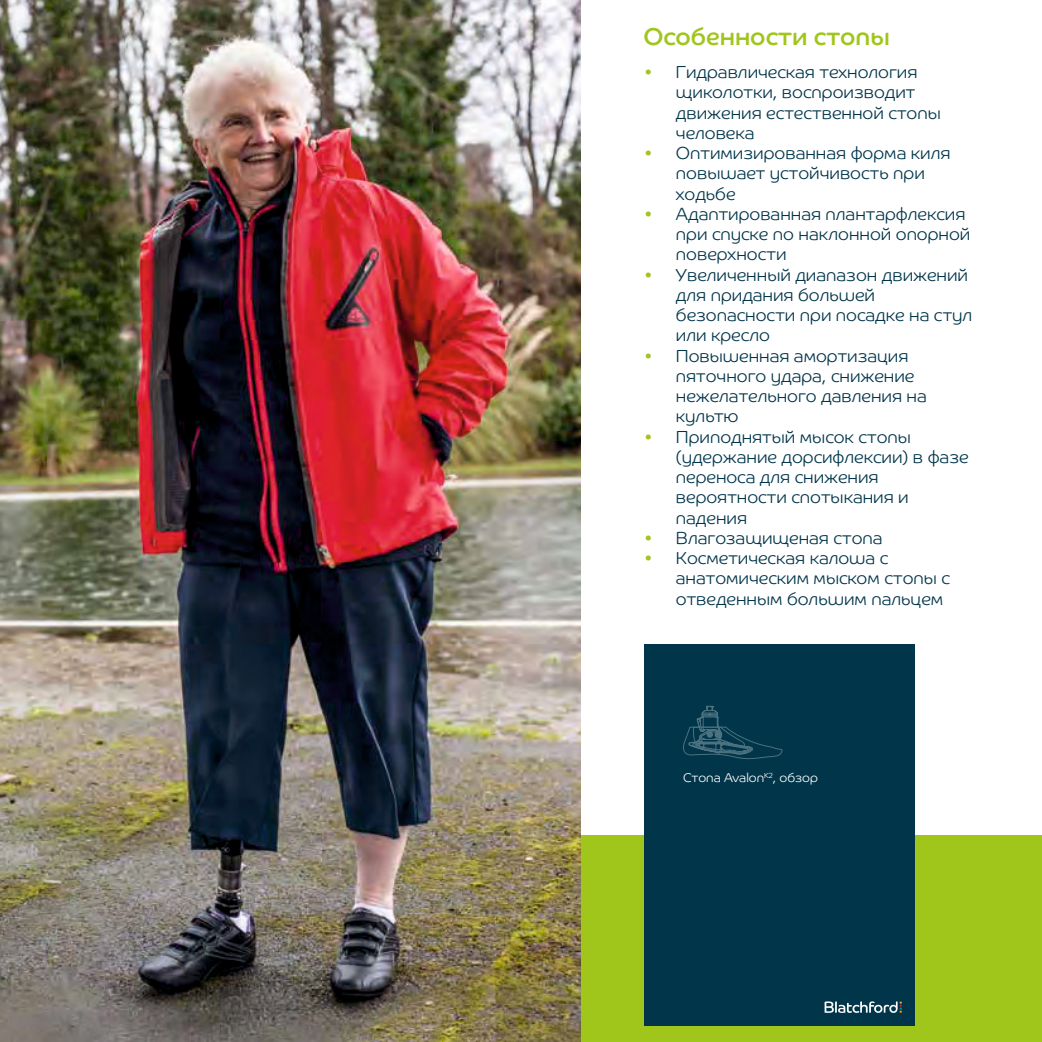
<style>
.page{position:relative;width:1042px;height:1042px;background:#fff}
.page>*{position:absolute;margin:0;border:0;box-sizing:border-box;transform-origin:0 0}
.t1{font:24.5px "Co Headline Corp";color:#a0c61c}
.t2{font:300 17.5px/20.3px "Co Headline Corp";color:#00354a}
.t3{font:300 12.78px "Co Headline Corp";color:#fff}
.t4{font:300 7.35px "Co Headline Corp";color:#fff}
.s1{color:#a0c61c}
</style>
<div class="page">
<div style="left:566px;top:835px;width:475px;height:206px;background:#a0c61c"></div>
<div style="left:644px;top:643px;width:270px;height:382px;background:#00354a"></div>
<svg style="left:683px;top:705px;width:99px;height:54px"></svg>
<svg style="left:824px;top:1001px;width:77px;height:11px"></svg>
<img style="left:0;top:0;width:580px;height:1041px">
<h1 class="t1" style="left:643px;top:27px;width:248px">Особенности стопы</h1>
<p class="t2" style="left:675px;top:63px;width:266px;text-indent:-32px"><span class="s1">•</span> Гидравлическая технология щиколотки, воспроизводит движения естественной стопы человека</p>
<p class="t2" style="left:675px;top:144px;width:276px;text-indent:-32px"><span class="s1">•</span> Оптимизированная форма киля повышает устойчивость при ходьбе</p>
<p class="t2" style="left:675px;top:205px;width:296px;text-indent:-32px"><span class="s1">•</span> Адаптированная плантарфлексия при спуске по наклонной опорной поверхности</p>
<p class="t2" style="left:675px;top:266px;width:298px;text-indent:-32px"><span class="s1">•</span> Увеличенный диапазон движений для придания большей безопасности при посадке на стул или кресло</p>
<p class="t2" style="left:675px;top:347px;width:252px;text-indent:-32px"><span class="s1">•</span> Повышенная амортизация пяточного удара, снижение нежелательного давления на культю</p>
<p class="t2" style="left:675px;top:427px;width:294px;text-indent:-32px"><span class="s1">•</span> Приподнятый мысок стопы (удержание дорсифлексии) в фазе переноса для снижения вероятности спотыкания и падения</p>
<p class="t2" style="left:644px;top:529px;width:240px"><span class="s1">•</span> Влагозащищеная стопа</p>
<p class="t2" style="left:675px;top:549px;width:275px;text-indent:-32px"><span class="s1">•</span> Косметическая калоша с анатомическим мыском стопы с отведенным большим пальцем</p>
<p class="t4" style="left:764px;top:772px;width:10px">K2</p>
<p class="t3" style="left:683px;top:772px;width:136px">Стопа Avalon , обзор</p>
</div>
